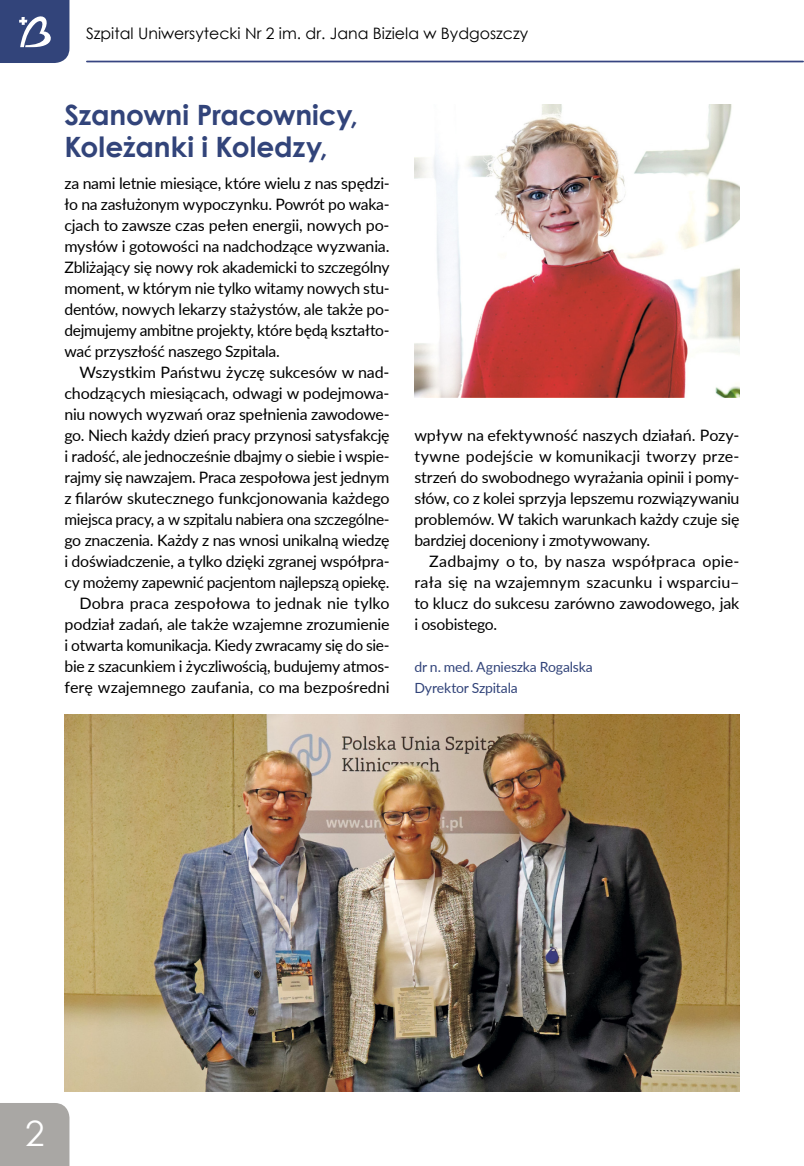
<style>
.page{position:relative;width:804px;height:1166px;background:#fff}
.page>*{position:absolute;margin:0;border:0;box-sizing:border-box;transform-origin:0 0}
.t1{font:35px "Century Gothic";color:#fff}
.t2{font:700 28px/31.5px "Century Gothic";letter-spacing:-.005em;color:#32447a}
.t3{font:15.75px/21px "Lato";letter-spacing:-.015em;color:#000;text-align:justify}
.t4{font:15.75px "Century Gothic";color:#000}
.t5{font:14px/21px "Lato";letter-spacing:-.015em;color:#32447a}
</style>
<div class="page">
<div style="left:0;top:1103px;width:69px;height:63px;background:#a9a7a4"></div>
<svg style="left:0;top:0;width:69px;height:63px;background:#465687"></svg>
<hr style="left:87px;top:61px;width:716px;height:1px;background:#374581">
<img style="left:414px;top:104px;width:325px;height:294px">
<img style="left:64px;top:714px;width:675px;height:377px">
<p class="t4" style="left:86px;top:22px;width:444px">Szpital Uniwersytecki Nr 2 im. dr. Jana Biziela w Bydgoszczy</p>
<h2 class="t2" style="left:64px;top:98px;width:295px">Szanowni Pracownicy,<br>Koleżanki i Koledzy,</h2>
<p class="t3" style="left:64px;top:172px;width:326px">za nami letnie miesiące, które wielu z nas spędzi&shy;ło na zasłużonym wypoczynku. Powrót po waka&shy;cjach to zawsze czas pełen energii, nowych po&shy;mysłów i gotowości na nadchodzące wyzwania.<br>Zbliżający się nowy rok akademicki to szczególny moment, w którym nie tylko witamy nowych stu&shy;dentów, nowych lekarzy stażystów, ale także po&shy;dejmujemy ambitne projekty, które będą kształto&shy;wać przyszłość naszego Szpitala.</p>
<p class="t3" style="left:64px;top:361px;width:326px;text-align:right">Wszystkim Państwu życzę sukcesów w nad&shy;chodzących miesiącach, odwagi w podejmowa&shy;niu nowych wyzwań oraz spełnienia zawodowe&shy;go. Niech każdy dzień pracy przynosi satysfakcję i radość, ale jednocześnie dbajmy o siebie i wspie&shy;rajmy się nawzajem. Praca zespołowa jest jednym z filarów skutecznego funkcjonowania każdego miejsca pracy, a w szpitalu nabiera ona szczególne&shy;go znaczenia. Każdy z nas wnosi unikalną wiedzę i doświadczenie, a tylko dzięki zgranej współpra&shy;cy możemy zapewnić pacjentom najlepszą opiekę.<br>Dobra praca zespołowa to jednak nie tylko podział zadań, ale także wzajemne zrozumienie i otwarta komunikacja. Kiedy zwracamy się do sie&shy;bie z szacunkiem i życzliwością, budujemy atmos&shy;ferę wzajemnego zaufania, co ma bezpośredni</p>
<p class="t3" style="left:414px;top:424px;width:326px">wpływ na efektywność naszych działań. Pozy&shy;tywne podejście w komunikacji tworzy prze&shy;strzeń do swobodnego wyrażania opinii i pomy&shy;słów, co z kolei sprzyja lepszemu rozwiązywaniu problemów. W takich warunkach każdy czuje się bardziej doceniony i zmotywowany.</p>
<p class="t3" style="left:414px;top:550px;width:326px;text-indent:15px">Zadbajmy o to, by nasza współpraca opie&shy;rała się na wzajemnym szacunku i wsparciu– to klucz do sukcesu zarówno zawodowego, jak i osobistego.</p>
<p class="t5" style="left:414px;top:656px;width:180px">dr n. med. Agnieszka Rogalska<br>Dyrektor Szpitala</p>
<h1 class="t1" style="left:25px;top:1109px;width:21px">2</h1>
</div>
